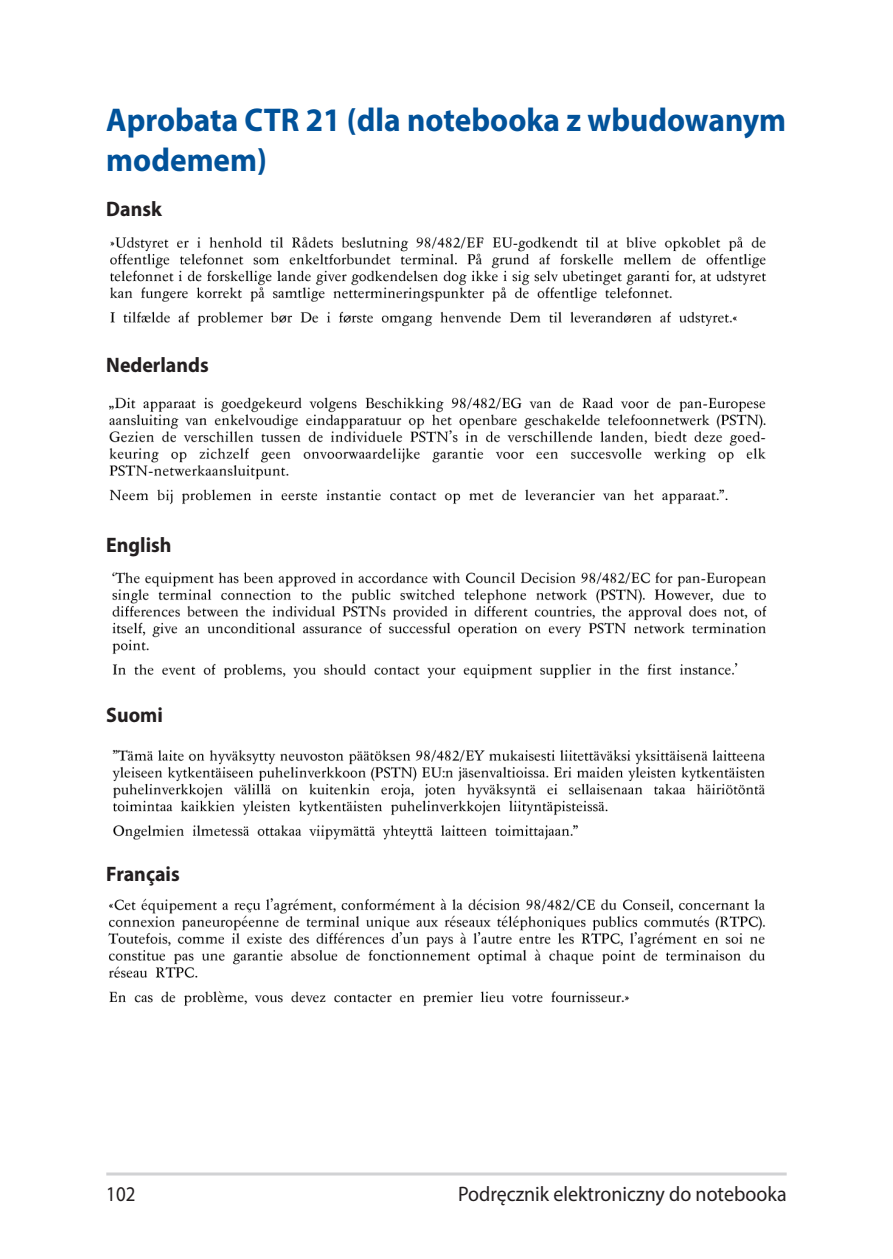
<style>
.page{position:relative;width:893px;height:1259px;background:#fff}
.page>*{position:absolute;margin:0;border:0;box-sizing:border-box;transform-origin:0 0}
.t1{font:700 33px/39.6px "Myriad Pro";color:#01529a;scale:.95 1}
.t2{font:700 21px "Myriad Pro";color:#231f20;scale:.95 1}
.t3{font:21px "Myriad Pro";color:#231f20;scale:.95 1}
.t4{font:21px "Myriad Pro";color:#231f20;scale:.9 1}
</style>
<div class="page">
<hr style="left:106px;top:1172px;width:681px;height:3px;background:#d1d2d4">
<img style="left:110px;top:236px;width:657px;height:91px">
<img style="left:109px;top:397px;width:657px;height:108px">
<img style="left:112px;top:572px;width:655px;height:107px">
<img style="left:112px;top:749px;width:653px;height:91px">
<img style="left:108px;top:898px;width:657px;height:108px">
<p class="t1" style="left:106px;top:99px;width:717px">Aprobata CTR 21 (dla notebooka z wbudowanym modemem)</p>
<p class="t2" style="left:106px;top:195px;width:60px">Dansk</p>
<p class="t2" style="left:106px;top:351px;width:109px">Nederlands</p>
<p class="t2" style="left:106px;top:531px;width:70px">English</p>
<p class="t2" style="left:106px;top:701px;width:61px">Suomi</p>
<p class="t2" style="left:106px;top:860px;width:79px">Français</p>
<p class="t4" style="left:106px;top:1180px;width:34px">102</p>
<p class="t3" style="left:458px;top:1180px;width:347px">Podręcznik elektroniczny do notebooka</p>
</div>
